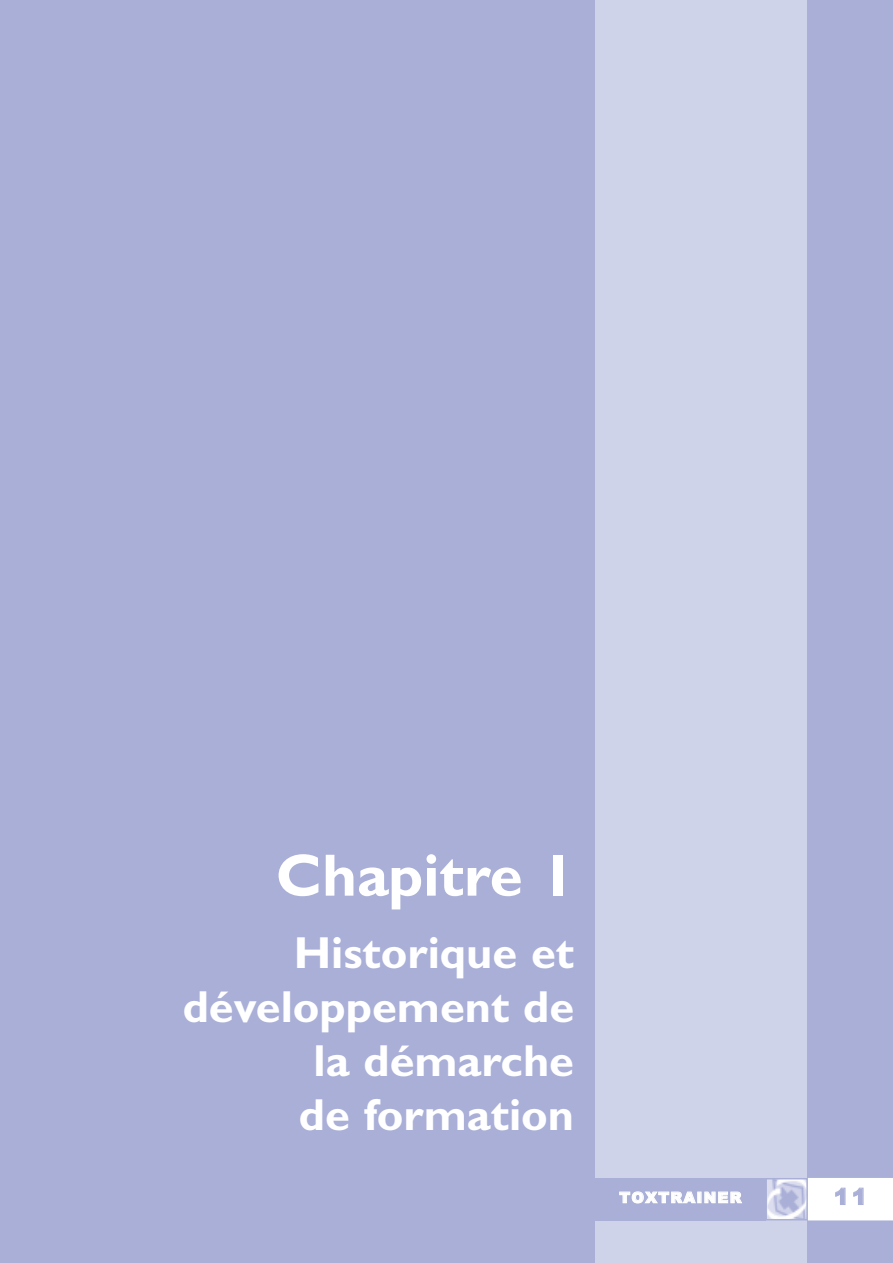
<style>
.page{position:relative;width:893px;height:1263px;background:#a9afd7}
.page>*{position:absolute;margin:0;border:0;box-sizing:border-box;transform-origin:0 0}
.t1{font:700 60px "Gill Sans";color:#fff}
.t2{font:700 45px/54px "Gill Sans";color:#fff;text-align:right}
.t3{font:900 22.5px "Arial";color:#a9afd7}
.t4{font:900 15px "Arial";letter-spacing:.09em;color:#fff}
</style>
<div class="page">
<div style="left:595px;top:0;width:298px;height:1263px;background:#cfd3ea"></div>
<div style="left:808px;top:0;width:85px;height:1263px;background:#a9afd7"></div>
<img style="left:768px;top:1181px;width:37px;height:36px">
<div style="left:765px;top:1178px;width:43px;height:42px;border:2px solid #a9afd7"></div>
<div style="left:595px;top:1178px;width:170px;height:42px;background:#a9afd7"></div>
<div style="left:809px;top:1179px;width:83px;height:41px;background:#fff"></div>
<div style="left:808px;top:1178px;width:85px;height:42px;border:2px solid #fff"></div>
<h1 class="t1" style="left:276px;top:853px;width:300px">Chapitre 1</h1>
<p class="t2" style="left:183px;top:930px;width:393px">Historique et développement de la démarche<br>de formation</p>
<p class="t4" style="left:619px;top:1189px;width:124px">TOXTRAINER</p>
<p class="t3" style="left:834px;top:1183px;width:35px">11</p>
</div>
